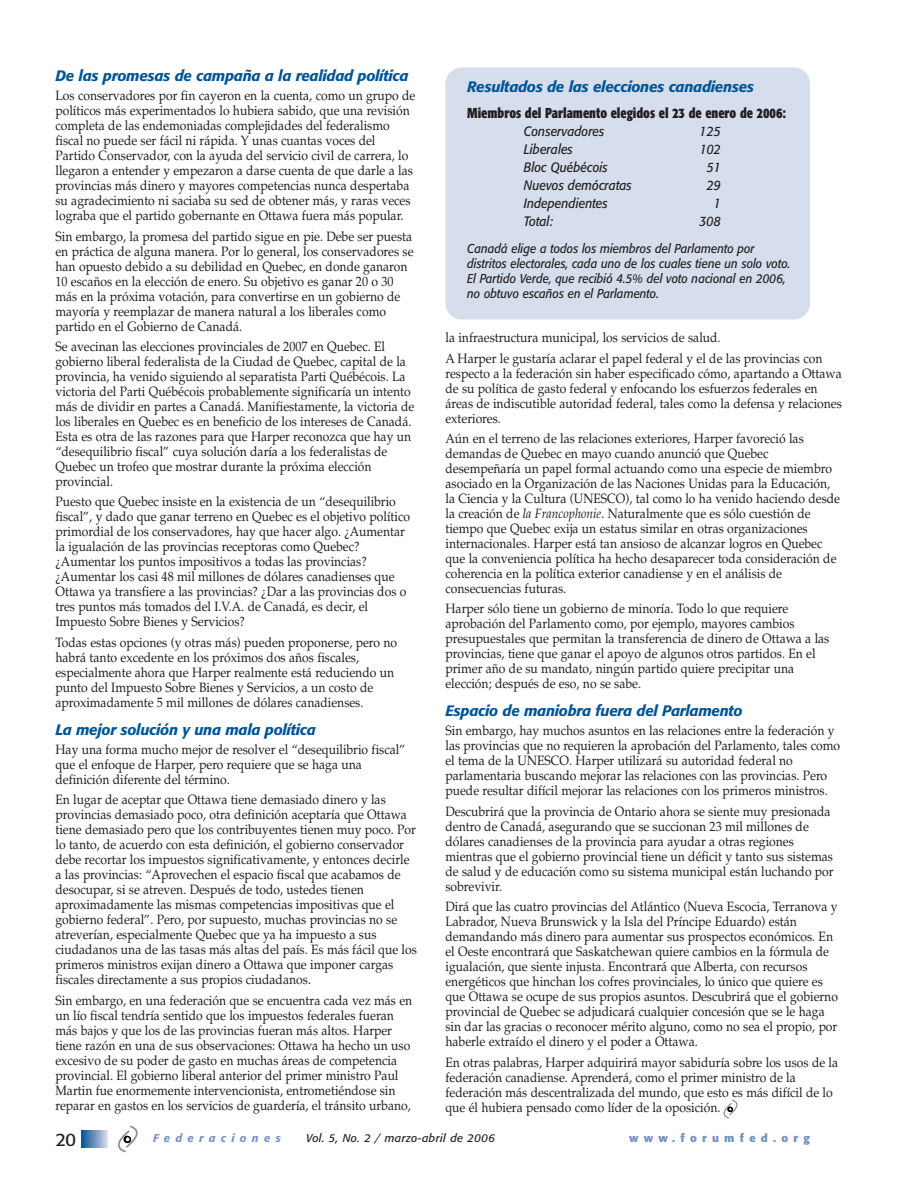
<style>
.page{position:relative;width:918px;height:1188px;background:#fff}
.page>*{position:absolute;margin:0;border:0;box-sizing:border-box;transform-origin:0 0}
.t1{font:18px "Formata";color:#231f20}
.t2{font:italic 500 15px "Formata";letter-spacing:-.02em;color:#005596}
.t3{font:700 condensed 14.25px "Formata";color:#231f20;scale:.91 1}
.t4{font:13.5px/15px "Palatino";color:#231f20;scale:.9 1}
.t5{font:italic 13.5px "Formata";color:#231f20;scale:.9 1}
.t6{font:italic 12.75px/15px "Formata";color:#231f20;scale:.9 1}
.t7{font:italic 11.25px "Formata";letter-spacing:.03em;color:#231f20}
.t8{font:700 11.25px "Formata";letter-spacing:.465em;color:#7493c1}
.t9{font:italic 500 11.25px "Formata";letter-spacing:.465em;color:#7493c1}
.s1{font-style:italic}
</style>
<div class="page">
<svg style="left:81px;top:1130px;width:27px;height:18px"></svg>
<svg style="left:118px;top:1125px;width:20px;height:28px"></svg>
<svg style="left:723px;top:1099px;width:15px;height:20px"></svg>
<div style="left:446px;top:68px;width:364px;height:252px;background:#d6dded;border-radius:16px"></div>
<p class="t2" style="left:55px;top:69px;width:355px">De las promesas de campaña a la realidad política</p>
<p class="t4" style="left:55px;top:90px;width:401px">Los conservadores por fin cayeron en la cuenta, como un grupo de políticos más experimentados lo hubiera sabido, que una revisión completa de las endemoniadas complejidades del federalismo fiscal no puede ser fácil ni rápida. Y unas cuantas voces del Partido Conservador, con la ayuda del servicio civil de carrera, lo llegaron a entender y empezaron a darse cuenta de que darle a las provincias más dinero y mayores competencias nunca despertaba su agradecimiento ni saciaba su sed de obtener más, y raras veces lograba que el partido gobernante en Ottawa fuera más popular.</p>
<p class="t4" style="left:55px;top:230px;width:399px">Sin embargo, la promesa del partido sigue en pie. Debe ser puesta en práctica de alguna manera. Por lo general, los conservadores se han opuesto debido a su debilidad en Quebec, en donde ganaron 10 escaños en la elección de enero. Su objetivo es ganar 20 o 30 más en la próxima votación, para convertirse en un gobierno de mayoría y reemplazar de manera natural a los liberales como partido en el Gobierno de Canadá.</p>
<p class="t4" style="left:55px;top:341px;width:400px">Se avecinan las elecciones provinciales de 2007 en Quebec. El gobierno liberal federalista de la Ciudad de Quebec, capital de la provincia, ha venido siguiendo al separatista Parti Québécois. La victoria del Parti Québécois probablemente significaría un intento más de dividir en partes a Canadá. Manifiestamente, la victoria de los liberales en Quebec es en beneficio de los intereses de Canadá.<br>Esta es otra de las razones para que Harper reconozca que hay un “desequilibrio fiscal” cuya solución daría a los federalistas de Quebec un trofeo que mostrar durante la próxima elección provincial.</p>
<p class="t4" style="left:55px;top:496px;width:395px">Puesto que Quebec insiste en la existencia de un “desequilibrio fiscal”, y dado que ganar terreno en Quebec es el objetivo político primordial de los conservadores, hay que hacer algo. ¿Aumentar la igualación de las provincias receptoras como Quebec? ¿Aumentar los puntos impositivos a todas las provincias? ¿Aumentar los casi 48 mil millones de dólares canadienses que Ottawa ya transfiere a las provincias? ¿Dar a las provincias dos o tres puntos más tomados del I.V.A. de Canadá, es decir, el Impuesto Sobre Bienes y Servicios?</p>
<p class="t4" style="left:55px;top:636px;width:381px">Todas estas opciones (y otras más) pueden proponerse, pero no habrá tanto excedente en los próximos dos años fiscales, especialmente ahora que Harper realmente está reduciendo un punto del Impuesto Sobre Bienes y Servicios, a un costo de aproximadamente 5 mil millones de dólares canadienses.</p>
<p class="t2" style="left:55px;top:723px;width:262px">La mejor solución y una mala política</p>
<p class="t4" style="left:55px;top:743px;width:390px">Hay una forma mucho mejor de resolver el “desequilibrio fiscal” que el enfoque de Harper, pero requiere que se haga una definición diferente del término.</p>
<p class="t4" style="left:55px;top:794px;width:403px">En lugar de aceptar que Ottawa tiene demasiado dinero y las provincias demasiado poco, otra definición aceptaría que Ottawa tiene demasiado pero que los contribuyentes tienen muy poco. Por lo tanto, de acuerdo con esta definición, el gobierno conservador debe recortar los impuestos significativamente, y entonces decirle a las provincias: “Aprovechen el espacio fiscal que acabamos de desocupar, si se atreven. Después de todo, ustedes tienen aproximadamente las mismas competencias impositivas que el gobierno federal”. Pero, por supuesto, muchas provincias no se atreverían, especialmente Quebec que ya ha impuesto a sus ciudadanos una de las tasas más altas del país. Es más fácil que los primeros ministros exijan dinero a Ottawa que imponer cargas fiscales directamente a sus propios ciudadanos.</p>
<p class="t4" style="left:55px;top:994px;width:398px">Sin embargo, en una federación que se encuentra cada vez más en un lío fiscal tendría sentido que los impuestos federales fueran más bajos y que los de las provincias fueran más altos. Harper tiene razón en una de sus observaciones: Ottawa ha hecho un uso excesivo de su poder de gasto en muchas áreas de competencia provincial. El gobierno liberal anterior del primer ministro Paul Martin fue enormemente intervencionista, entrometiéndose sin reparar en gastos en los servicios de guardería, el tránsito urbano,</p>
<p class="t9" style="left:153px;top:1133px;width:129px">Federaciones</p>
<p class="t7" style="left:306px;top:1133px;width:190px">Vol. 5, No. 2 / marzo-abril de 2006</p>
<p class="t8" style="left:629px;top:1133px;width:182px">www.forumfed.org</p>
<p class="t2" style="left:467px;top:80px;width:288px">Resultados de las elecciones canadienses</p>
<p class="t3" style="left:467px;top:107px;width:352px">Miembros del Parlamento elegidos el 23 de enero de 2006:</p>
<p class="t5" style="left:524px;top:125px;width:91px">Conservadores</p>
<p class="t5" style="left:700px;top:125px;width:25px">125</p>
<p class="t5" style="left:524px;top:143px;width:56px">Liberales</p>
<p class="t5" style="left:700px;top:143px;width:25px">102</p>
<p class="t5" style="left:524px;top:161px;width:95px">Bloc Québécois</p>
<p class="t5" style="left:707px;top:161px;width:17px">51</p>
<p class="t5" style="left:524px;top:179px;width:122px">Nuevos demócratas</p>
<p class="t5" style="left:707px;top:179px;width:17px">29</p>
<p class="t5" style="left:524px;top:197px;width:95px">Independientes</p>
<p class="t5" style="left:714px;top:197px;width:9px">1</p>
<p class="t5" style="left:524px;top:215px;width:34px">Total:</p>
<p class="t5" style="left:699px;top:215px;width:25px">308</p>
<p class="t6" style="left:467px;top:242px;width:361px">Canadá elige a todos los miembros del Parlamento por distritos electorales, cada uno de los cuales tiene un solo voto.<br>El Partido Verde, que recibió 4.5% del voto nacional en 2006, no obtuvo escaños en el Parlamento.</p>
<p class="t4" style="left:446px;top:329px;width:420px;line-height:20.4px">la infraestructura municipal, los servicios de salud.<br>A Harper le gustaría aclarar el papel federal y el de las provincias con</p>
<p class="t4" style="left:446px;top:367px;width:442px">respecto a la federación sin haber especificado cómo, apartando a Ottawa de su política de gasto federal y enfocando los esfuerzos federales en áreas de indiscutible autoridad federal, tales como la defensa y relaciones exteriores.</p>
<p class="t4" style="left:446px;top:432px;width:440px">Aún en el terreno de las relaciones exteriores, Harper favoreció las demandas de Quebec en mayo cuando anunció que Quebec desempeñaría un papel formal actuando como una especie de miembro asociado en la Organización de las Naciones Unidas para la Educación, la Ciencia y la Cultura (UNESCO), tal como lo ha venido haciendo desde la creación de <span class="s1">la Francophonie</span>. Naturalmente que es sólo cuestión de tiempo que Quebec exija un estatus similar en otras organizaciones internacionales. Harper está tan ansioso de alcanzar logros en Quebec que la conveniencia política ha hecho desaparecer toda consideración de coherencia en la política exterior canadiense y en el análisis de consecuencias futuras.</p>
<p class="t4" style="left:446px;top:603px;width:428px">Harper sólo tiene un gobierno de minoría. Todo lo que requiere aprobación del Parlamento como, por ejemplo, mayores cambios presupuestales que permitan la transferencia de dinero de Ottawa a las provincias, tiene que ganar el apoyo de algunos otros partidos. En el primer año de su mandato, ningún partido quiere precipitar una elección; después de eso, no se sabe.</p>
<p class="t2" style="left:446px;top:704px;width:299px">Espacio de maniobra fuera del Parlamento</p>
<p class="t4" style="left:446px;top:725px;width:440px">Sin embargo, hay muchos asuntos en las relaciones entre la federación y las provincias que no requieren la aprobación del Parlamento, tales como el tema de la UNESCO. Harper utilizará su autoridad federal no parlamentaria buscando mejorar las relaciones con las provincias. Pero puede resultar difícil mejorar las relaciones con los primeros ministros.</p>
<p class="t4" style="left:446px;top:805px;width:433px">Descubrirá que la provincia de Ontario ahora se siente muy presionada dentro de Canadá, asegurando que se succionan 23 mil millones de dólares canadienses de la provincia para ayudar a otras regiones mientras que el gobierno provincial tiene un déficit y tanto sus sistemas de salud y de educación como su sistema municipal están luchando por sobrevivir.</p>
<p class="t4" style="left:446px;top:901px;width:438px">Dirá que las cuatro provincias del Atlántico (Nueva Escocia, Terranova y Labrador, Nueva Brunswick y la Isla del Príncipe Eduardo) están demandando más dinero para aumentar sus prospectos económicos. En el Oeste encontrará que Saskatchewan quiere cambios en la fórmula de igualación, que siente injusta. Encontrará que Alberta, con recursos energéticos que hinchan los cofres provinciales, lo único que quiere es que Ottawa se ocupe de sus propios asuntos. Descubrirá que el gobierno provincial de Quebec se adjudicará cualquier concesión que se le haga sin dar las gracias o reconocer mérito alguno, como no sea el propio, por haberle extraído el dinero y el poder a Ottawa.</p>
<p class="t4" style="left:446px;top:1056px;width:438px">En otras palabras, Harper adquirirá mayor sabiduría sobre los usos de la federación canadiense. Aprenderá, como el primer ministro de la federación más descentralizada del mundo, que esto es más difícil de lo que él hubiera pensado como líder de la oposición.</p>
<h1 class="t1" style="left:55px;top:1132px;width:22px">20</h1>
</div>
